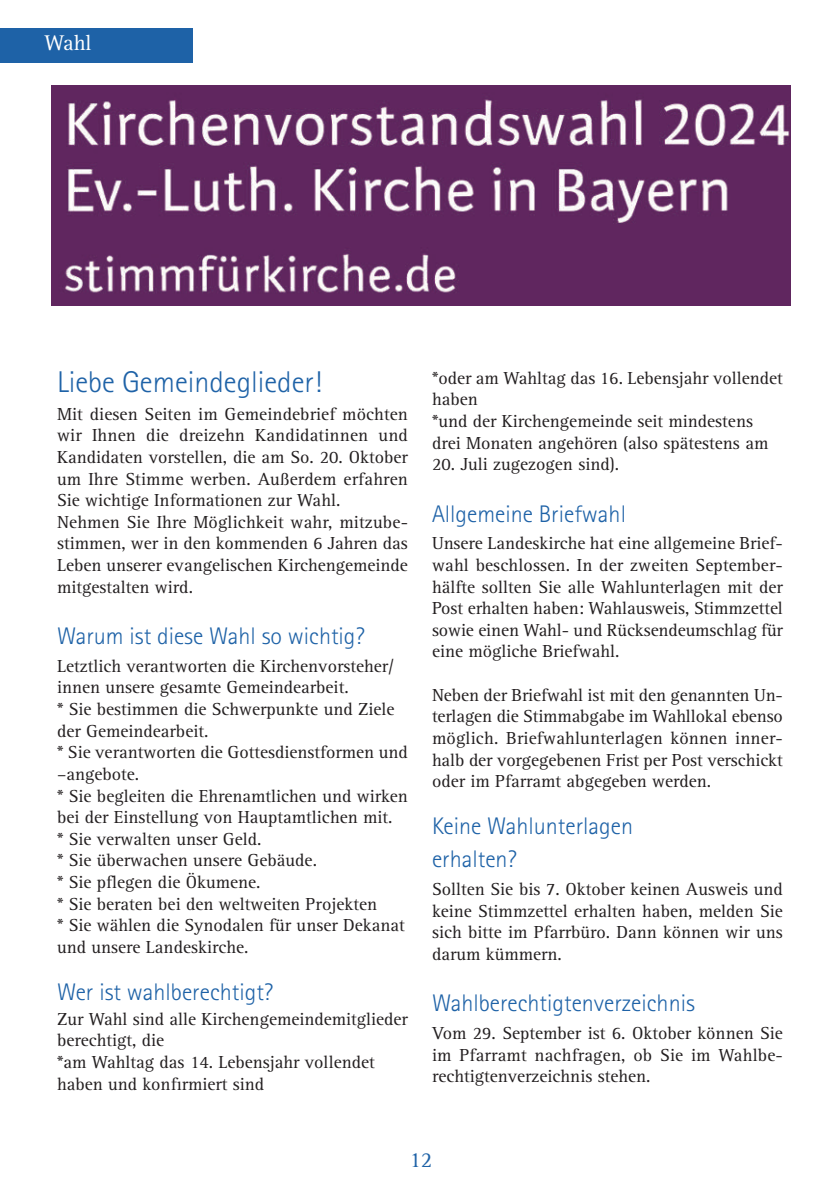
<style>
.page{position:relative;width:840px;height:1191px;background:#fff}
.page>*{position:absolute;margin:0;border:0;box-sizing:border-box;transform-origin:0 0}
.t1{font:300 30px "Rotis Sans Serif Std";color:#1e62a7}
.t2{font:300 24px/33px "Rotis Sans Serif Std";color:#1e62a7}
.t3{font:22px "Rotis Serif Std";color:#fff}
.t4{font:22px "Rotis Serif Std";color:#1e62a7}
.t5{font:18px/21.6px "Rotis Serif Std";color:#231f20}
</style>
<div class="page">
<div style="left:0;top:28px;width:193px;height:34px;background:#1e62a7"></div>
<img style="left:51px;top:85px;width:739px;height:220px">
<p class="t3" style="left:44px;top:30px;width:49px">Wahl</p>
<h1 class="t1" style="left:57px;top:364px;width:266px">Liebe Gemeindeglieder!</h1>
<p class="t5" style="left:57px;top:403px;width:352px">Mit diesen Seiten im Gemeindebrief möchten wir Ihnen die dreizehn Kandidatinnen und Kandidaten vorstellen, die am So. 20. Oktober um Ihre Stimme werben. Außerdem erfahren Sie wichtige Informationen zur Wahl.<br>Nehmen Sie Ihre Möglichkeit wahr, mitzube&shy;stimmen, wer in den kommenden 6 Jahren das Leben unserer evangelischen Kirchengemeinde mitgestalten wird.</p>
<h2 class="t2" style="left:57px;top:619px;width:309px">Warum ist diese Wahl so wichtig?</h2>
<p class="t5" style="left:57px;top:655px;width:352px">Letztlich verantworten die Kirchenvorsteher/ innen unsere gesamte Gemeindearbeit.<br>* Sie bestimmen die Schwerpunkte und Ziele der Gemeindearbeit.<br>* Sie verantworten die Gottesdienstformen und –angebote.<br>* Sie begleiten die Ehrenamtlichen und wirken bei der Einstellung von Hauptamtlichen mit.<br>* Sie verwalten unser Geld.<br>* Sie überwachen unsere Gebäude.<br>* Sie pflegen die Ökumene.<br>* Sie beraten bei den weltweiten Projekten<br>* Sie wählen die Synodalen für unser Dekanat und unsere Landeskirche.</p>
<h2 class="t2" style="left:57px;top:975px;width:217px">Wer ist wahlberechtigt?</h2>
<p class="t5" style="left:57px;top:1008px;width:352px">Zur Wahl sind alle Kirchengemeindemitglieder berechtigt, die<br>*am Wahltag das 14. Lebensjahr vollendet haben und konfirmiert sind</p>
<p class="t5" style="left:432px;top:367px;width:352px">*oder am Wahltag das 16. Lebensjahr vollendet haben<br>*und der Kirchengemeinde seit mindestens drei Monaten angehören (also spätestens am</p>
<p class="t5" style="left:432px;top:454px;width:188px">20. Juli zugezogen sind).</p>
<h2 class="t2" style="left:432px;top:497px;width:195px">Allgemeine Briefwahl</h2>
<p class="t5" style="left:432px;top:533px;width:352px;text-align:justify">Unsere Landeskirche hat eine allgemeine Brief&shy;wahl beschlossen. In der zweiten September&shy;hälfte sollten Sie alle Wahlunterlagen mit der Post erhalten haben: Wahlausweis, Stimmzettel sowie einen Wahl- und Rücksendeumschlag für eine mögliche Briefwahl.</p>
<p class="t5" style="left:432px;top:684px;width:352px;text-align:justify">Neben der Briefwahl ist mit den genannten Un&shy;terlagen die Stimmabgabe im Wahllokal ebenso möglich. Briefwahlunterlagen können inner&shy;halb der vorgegebenen Frist per Post verschickt oder im Pfarramt abgegeben werden.</p>
<h2 class="t2" style="left:432px;top:810px;width:202px">Keine Wahlunterlagen erhalten?</h2>
<p class="t5" style="left:432px;top:879px;width:352px;text-align:justify">Sollten Sie bis 7. Oktober keinen Ausweis und keine Stimmzettel erhalten haben, melden Sie sich bitte im Pfarrbüro. Dann können wir uns darum kümmern.</p>
<h2 class="t2" style="left:432px;top:986px;width:264px">Wahlberechtigtenverzeichnis</h2>
<p class="t5" style="left:432px;top:1023px;width:352px;text-align:justify">Vom 29. September ist 6. Oktober können Sie im Pfarramt nachfragen, ob Sie im Wahlbe&shy;rechtigtenverzeichnis stehen.</p>
<p class="t4" style="left:409px;top:1146px;width:24px">12</p>
</div>
